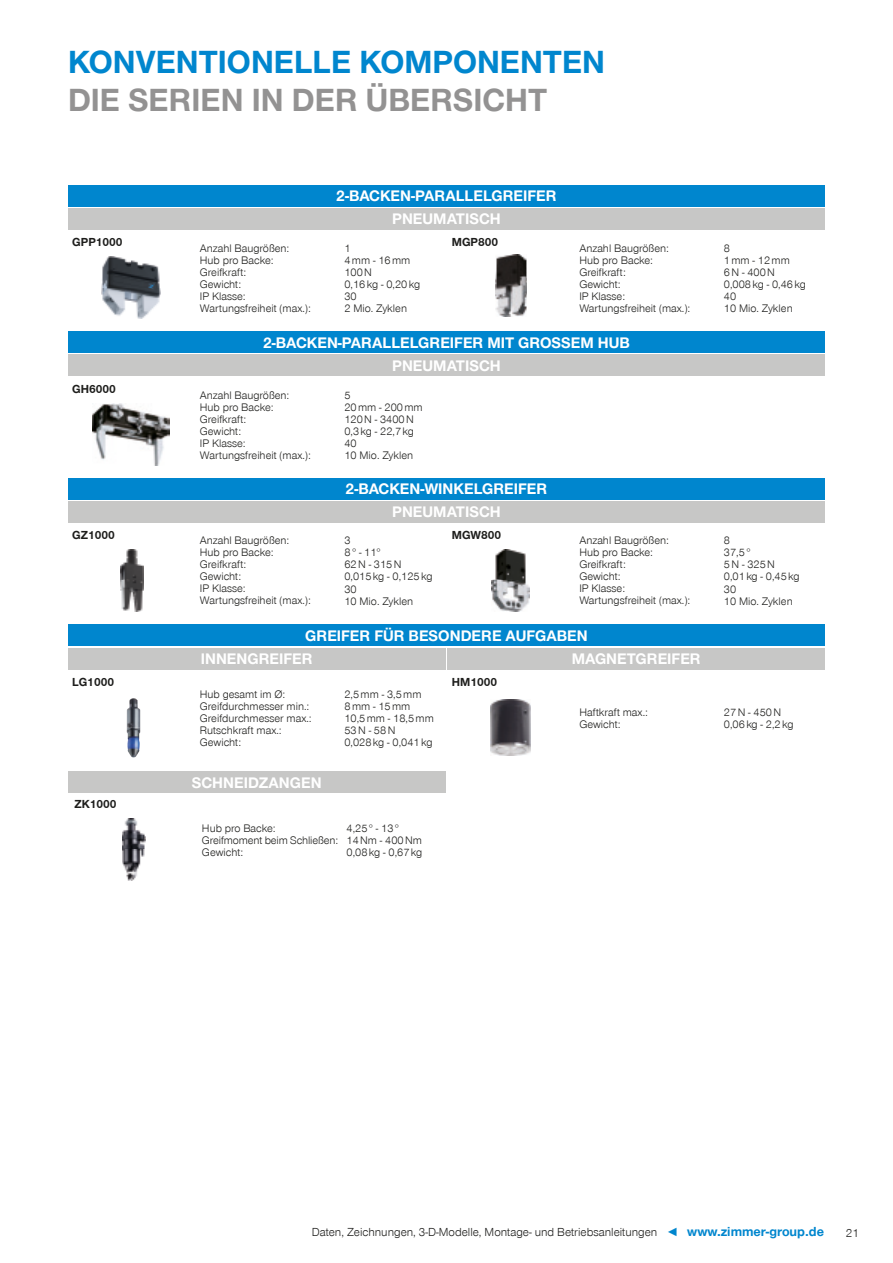
<style>
.page{position:relative;width:893px;height:1263px;background:#fff}
.page>*{position:absolute;margin:0;border:0;box-sizing:border-box;transform-origin:0 0}
.t1{font:700 33px "Zimmer Group Sans Global";color:#0086ce}
.t2{font:700 33px "Zimmer Group Sans Global";color:#939292}
.t3{font:700 15.75px/23.1px "Zimmer Group Sans Global";color:#fff}
.t4{font:300 12px "Zimmer Group Sans Global";color:#1d1d1b}
.t5{font:700 12px "Zimmer Group Sans Global";color:#1d1d1b}
.t6{font:300 11.25px/12px "Zimmer Group Sans Global";color:#1d1d1b}
.s1{color:#0086ce}
.s2{font-weight:700;font-size:13.5px;color:#0086ce}
</style>
<div class="page">
<div style="left:68px;top:185px;width:757px;height:21px;background:#0086ce"></div>
<div style="left:68px;top:332px;width:757px;height:21px;background:#0086ce"></div>
<div style="left:68px;top:478px;width:757px;height:22px;background:#0086ce"></div>
<div style="left:68px;top:208px;width:757px;height:21px;background:#c7c7c6"></div>
<div style="left:68px;top:355px;width:757px;height:21px;background:#c7c7c6"></div>
<div style="left:68px;top:502px;width:757px;height:21px;background:#c7c7c6"></div>
<img style="left:101px;top:257px;width:60px;height:62px">
<img style="left:93px;top:404px;width:76px;height:61px">
<img style="left:121px;top:549px;width:22px;height:62px">
<img style="left:496px;top:254px;width:31px;height:63px">
<img style="left:491px;top:549px;width:39px;height:62px">
<div style="left:68px;top:625px;width:757px;height:21px;background:#0086ce"></div>
<div style="left:68px;top:648px;width:377px;height:21px;background:#c7c7c6"></div>
<div style="left:68px;top:772px;width:377px;height:21px;background:#c7c7c6"></div>
<div style="left:448px;top:648px;width:377px;height:21px;background:#c7c7c6"></div>
<img style="left:127px;top:698px;width:13px;height:59px">
<img style="left:123px;top:819px;width:22px;height:61px">
<img style="left:490px;top:700px;width:41px;height:55px">
<h1 class="t1" style="left:68px;top:42px;width:539px">KONVENTIONELLE KOMPONENTEN</h1>
<h1 class="t2" style="left:68px;top:80px;width:481px">DIE SERIEN IN DER ÜBERSICHT</h1>
<h2 class="t3" style="left:336px;top:184px;width:222px">2-BACKEN-PARALLELGREIFER</h2>
<p class="t5" style="left:72px;top:235px;width:52px">GPP1000</p>
<p class="t5" style="left:72px;top:382px;width:45px">GH6000</p>
<p class="t5" style="left:72px;top:527px;width:44px">GZ1000</p>
<p class="t5" style="left:72px;top:675px;width:43px">LG1000</p>
<p class="t5" style="left:74px;top:797px;width:44px">ZK1000</p>
<h2 class="t3" style="left:392px;top:207px;width:110px">PNEUMATISCH</h2>
<p class="t6" style="left:200px;top:242px;width:112px">Anzahl Baugrößen:<br>Hub pro Backe:<br>Greifkraft:<br>Gewicht:<br>IP Klasse:<br>Wartungsfreiheit (max.):</p>
<p class="t6" style="left:344px;top:242px;width:77px">1<br>4 mm - 16 mm<br>100 N<br>0,16 kg - 0,20 kg<br>30<br>2 Mio. Zyklen</p>
<p class="t5" style="left:452px;top:235px;width:48px">MGP800</p>
<p class="t6" style="left:579px;top:242px;width:112px">Anzahl Baugrößen:<br>Hub pro Backe:<br>Greifkraft:<br>Gewicht:<br>IP Klasse:<br>Wartungsfreiheit (max.):</p>
<p class="t6" style="left:724px;top:242px;width:83px">8<br>1 mm - 12 mm<br>6 N - 400 N<br>0,008 kg - 0,46 kg<br>40<br>10 Mio. Zyklen</p>
<h2 class="t3" style="left:263px;top:331px;width:368px">2-BACKEN-PARALLELGREIFER MIT GROSSEM HUB</h2>
<h2 class="t3" style="left:392px;top:354px;width:110px">PNEUMATISCH</h2>
<p class="t6" style="left:200px;top:389px;width:112px">Anzahl Baugrößen:<br>Hub pro Backe:<br>Greifkraft:<br>Gewicht:<br>IP Klasse:<br>Wartungsfreiheit (max.):</p>
<p class="t6" style="left:344px;top:389px;width:80px">5<br>20 mm - 200 mm<br>120 N - 3400 N<br>0,3 kg - 22,7 kg<br>40<br>10 Mio. Zyklen</p>
<h2 class="t3" style="left:346px;top:477px;width:203px">2-BACKEN-WINKELGREIFER</h2>
<h2 class="t3" style="left:392px;top:500px;width:110px">PNEUMATISCH</h2>
<p class="t5" style="left:452px;top:527px;width:51px">MGW800</p>
<p class="t6" style="left:200px;top:535px;width:112px">Anzahl Baugrößen:<br>Hub pro Backe:<br>Greifkraft:<br>Gewicht:<br>IP Klasse:<br>Wartungsfreiheit (max.):</p>
<p class="t6" style="left:344px;top:535px;width:90px">3<br>8 ° - 11°<br>62 N - 315 N<br>0,015 kg - 0,125 kg<br>30<br>10 Mio. Zyklen</p>
<p class="t6" style="left:579px;top:535px;width:112px">Anzahl Baugrößen:<br>Hub pro Backe:<br>Greifkraft:<br>Gewicht:<br>IP Klasse:<br>Wartungsfreiheit (max.):</p>
<p class="t6" style="left:724px;top:535px;width:77px">8<br>37,5 °<br>5 N - 325 N<br>0,01 kg - 0,45 kg<br>30<br>10 Mio. Zyklen</p>
<h2 class="t3" style="left:201px;top:624px;width:388px;text-indent:105px">GREIFER FÜR BESONDERE AUFGABEN<br>INNENGREIFER</h2>
<h2 class="t3" style="left:572px;top:647px;width:131px">MAGNETGREIFER</h2>
<p class="t6" style="left:200px;top:688px;width:113px">Hub gesamt im Ø:<br>Greifdurchmesser min.:<br>Greifdurchmesser max.:<br>Rutschkraft max.:<br>Gewicht:</p>
<p class="t6" style="left:344px;top:688px;width:91px">2,5 mm - 3,5 mm<br>8 mm - 15 mm<br>10,5 mm - 18,5 mm<br>53 N - 58 N<br>0,028 kg - 0,041 kg</p>
<h2 class="t3" style="left:192px;top:770px;width:131px">SCHNEIDZANGEN</h2>
<p class="t6" style="left:202px;top:822px;width:138px">Hub pro Backe:<br>Greifmoment beim Schließen:<br>Gewicht:</p>
<p class="t6" style="left:347px;top:822px;width:77px">4,25 ° - 13 °<br>14 Nm - 400 Nm<br>0,08 kg - 0,67 kg</p>
<p class="t5" style="left:452px;top:675px;width:47px">HM1000</p>
<p class="t6" style="left:579px;top:706px;width:70px">Haftkraft max.:<br>Gewicht:</p>
<p class="t6" style="left:724px;top:706px;width:71px">27 N - 450 N<br>0,06 kg - 2,2 kg</p>
<p class="t4" style="left:312px;top:1225px;width:514px">Daten, Zeichnungen, 3-D-Modelle, Montage- und Betriebsanleitungen <span class="s1">◄</span> <span class="s2">www.zimmer-group.de</span></p>
<p class="t4" style="left:846px;top:1226px;width:15px">21</p>
</div>
